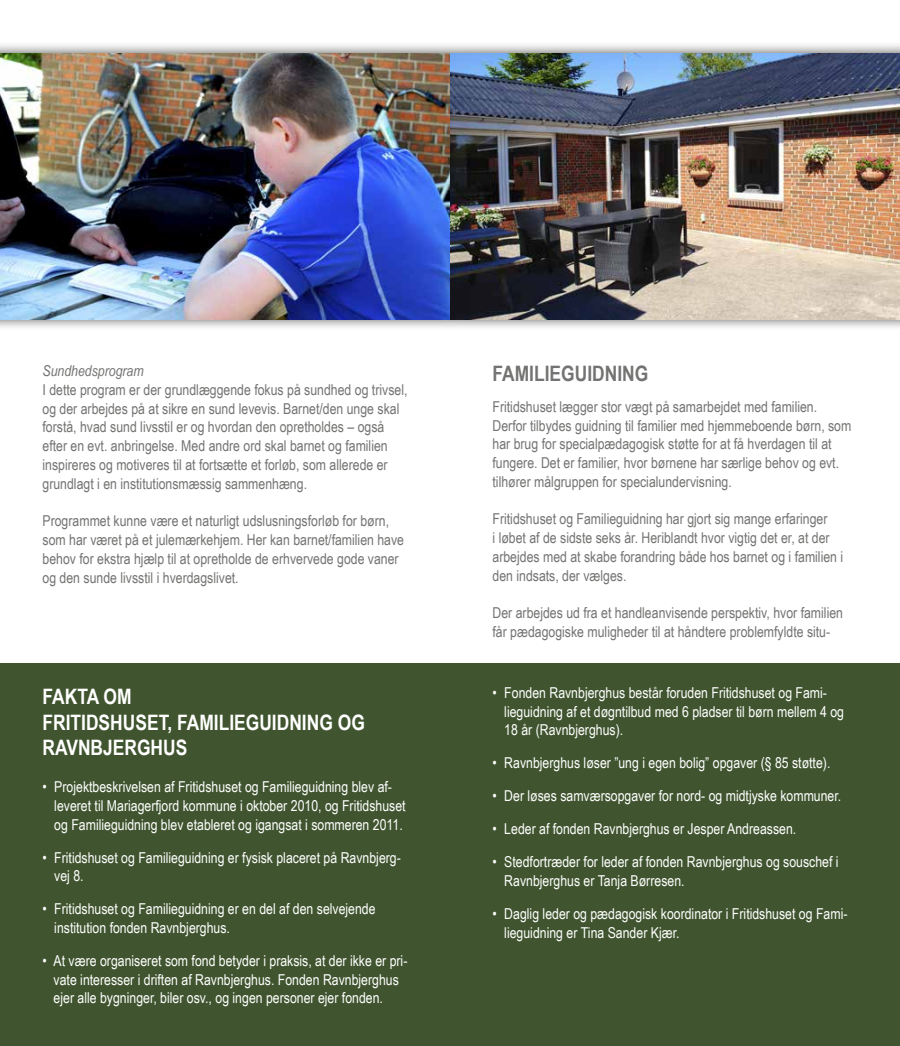
<style>
.page{position:relative;width:900px;height:1046px;background:#fff}
.page>*{position:absolute;margin:0;border:0;box-sizing:border-box;transform-origin:0 0}
.t1{font:700 21.25px/25.5px "Arial Narrow";color:#fff}
.t2{font:700 21.25px "Arial Narrow";color:#737372}
.t3{font:15px/18.8px "Arial Narrow";color:#737372}
.t4{font:15px/18.8px "Arial Narrow";color:#fff}
.t5{font:italic 15px "Arial Narrow";color:#737372}
</style>
<div class="page">
<div style="left:0;top:663px;width:900px;height:382px;background:#40552f"></div>
<div style="left:0;top:41px;width:900px;height:290px;background:#20201e;opacity:.75"></div>
<img style="left:450px;top:53px;width:450px;height:266px">
<img style="left:0;top:53px;width:450px;height:266px">
<p class="t5" style="left:43px;top:360px;width:103px">Sundhedsprogram</p>
<p class="t3" style="left:43px;top:379px;width:366px">I dette program er der grundlæggende fokus på sundhed og trivsel, og der arbejdes på at sikre en sund levevis. Barnet/den unge skal forstå, hvad sund livsstil er og hvordan den opretholdes – også efter en evt. anbringelse. Med andre ord skal barnet og familien inspireres og motiveres til at fortsætte et forløb, som allerede er grundlagt i en institutionsmæssig sammenhæng.</p>
<p class="t3" style="left:43px;top:511px;width:363px">Programmet kunne være et naturligt udslusningsforløb for børn, som har været på et julemærkehjem. Her kan barnet/familien have behov for ekstra hjælp til at opretholde de erhvervede gode vaner og den sunde livsstil i hverdagslivet.</p>
<h1 class="t1" style="left:43px;top:682px;width:324px">FAKTA OM<br>FRITIDSHUSET, FAMILIEGUIDNING OG<br>RAVNBJERGHUS</h1>
<p class="t4" style="left:54px;top:776px;width:353px;text-indent:-12px">• Projektbeskrivelsen af Fritidshuset og Familieguidning blev af&shy;leveret til Mariagerfjord kommune i oktober 2010, og Fritidshuset og Familieguidning blev etableret og igangsat i sommeren 2011.</p>
<p class="t4" style="left:54px;top:847px;width:348px;text-indent:-12px">• Fritidshuset og Familieguidning er fysisk placeret på Ravnbjerg&shy;vej 8.</p>
<p class="t4" style="left:54px;top:898px;width:323px;text-indent:-12px">• Fritidshuset og Familieguidning er en del af den selvejende institution fonden Ravnbjerghus.</p>
<p class="t4" style="left:54px;top:950px;width:355px;text-indent:-11px">• At være organiseret som fond betyder i praksis, at der ikke er pri&shy;vate interesser i driften af Ravnbjerghus. Fonden Ravnbjerghus ejer alle bygninger, biler osv., og ingen personer ejer fonden.</p>
<h1 class="t2" style="left:493px;top:357px;width:157px">FAMILIEGUIDNING</h1>
<p class="t3" style="left:493px;top:396px;width:360px">Fritidshuset lægger stor vægt på samarbejdet med familien.<br>Derfor tilbydes guidning til familier med hjemmeboende børn, som har brug for specialpædagogisk støtte for at få hverdagen til at fungere. Det er familier, hvor børnene har særlige behov og evt. tilhører målgruppen for specialundervisning.</p>
<p class="t3" style="left:493px;top:509px;width:352px">Fritidshuset og Familieguidning har gjort sig mange erfaringer<br>i løbet af de sidste seks år. Heriblandt hvor vigtig det er, at der arbejdes med at skabe forandring både hos barnet og i familien i den indsats, der vælges.</p>
<p class="t3" style="left:493px;top:603px;width:352px">Der arbejdes ud fra et handleanvisende perspektiv, hvor familien får pædagogiske muligheder til at håndtere problemfyldte situ-</p>
<p class="t4" style="left:504px;top:682px;width:341px;text-indent:-12px">• Fonden Ravnbjerghus består foruden Fritidshuset og Fami&shy;lieguidning af et døgntilbud med 6 pladser til børn mellem 4 og<br>18 år (Ravnbjerghus).</p>
<p class="t4" style="left:493px;top:753px;width:339px">• Ravnbjerghus løser ”ung i egen bolig” opgaver (§ 85 støtte).</p>
<p class="t4" style="left:493px;top:786px;width:350px">• Der løses samværsopgaver for nord- og midtjyske kommuner.</p>
<p class="t4" style="left:493px;top:818px;width:305px">• Leder af fonden Ravnbjerghus er Jesper Andreassen.</p>
<p class="t4" style="left:504px;top:851px;width:336px;text-indent:-12px">• Stedfortræder for leder af fonden Ravnbjerghus og souschef i<br>Ravnbjerghus er Tanja Børresen.</p>
<p class="t4" style="left:504px;top:903px;width:345px;text-indent:-12px">• Daglig leder og pædagogisk koordinator i Fritidshuset og Fami&shy;lieguidning er Tina Sander Kjær.</p>
</div>
